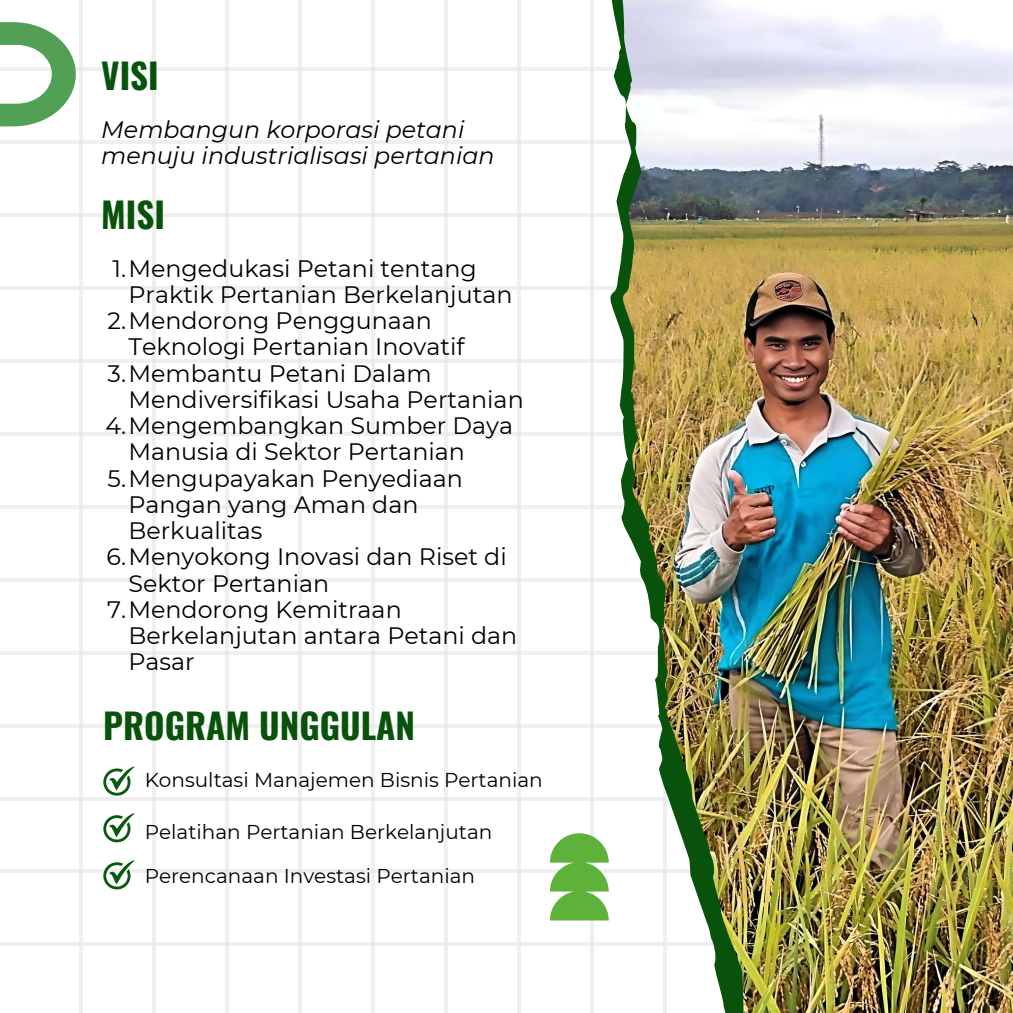
<style>
.page{position:relative;width:1013px;height:1013px;background:#fff}
.page>*{position:absolute;margin:0;border:0;box-sizing:border-box;transform-origin:0 0}
.t1{font:700 35px "Oswald";color:#08520b}
.t2{font:23.75px/26.2px "Montserrat";color:#000}
.t3{font:italic 23.75px/26.2px "Montserrat";color:#000}
.t4{font:20px "Montserrat";color:#000}
</style>
<div class="page">
<hr style="left:79px;top:0;width:4px;height:1012px;background:#efefef">
<hr style="left:152px;top:0;width:4px;height:1012px;background:#efefef">
<hr style="left:225px;top:0;width:4px;height:1012px;background:#efefef">
<hr style="left:298px;top:0;width:4px;height:1012px;background:#efefef">
<hr style="left:371px;top:0;width:4px;height:1012px;background:#efefef">
<hr style="left:444px;top:0;width:4px;height:1012px;background:#efefef">
<hr style="left:517px;top:0;width:3px;height:1012px;background:#d9d9d9">
<hr style="left:590px;top:0;width:3px;height:1012px;background:#d9d9d9">
<hr style="left:0;top:942px;width:1012px;height:4px;background:#efefef">
<hr style="left:0;top:869px;width:1012px;height:4px;background:#efefef">
<svg style="left:0;top:796px;width:604px;height:4px;fill:#efefef"></svg>
<svg style="left:0;top:723px;width:604px;height:4px;fill:#efefef"></svg>
<svg style="left:0;top:650px;width:604px;height:4px;fill:#efefef"></svg>
<svg style="left:0;top:577px;width:604px;height:4px;fill:#efefef"></svg>
<hr style="left:0;top:505px;width:1012px;height:3px;background:#d9d9d9">
<hr style="left:0;top:432px;width:1012px;height:3px;background:#d9d9d9">
<hr style="left:0;top:359px;width:1012px;height:3px;background:#d9d9d9">
<hr style="left:0;top:286px;width:1012px;height:4px;background:#efefef">
<hr style="left:0;top:213px;width:1012px;height:4px;background:#efefef">
<hr style="left:0;top:140px;width:1012px;height:4px;background:#efefef">
<hr style="left:0;top:67px;width:1012px;height:4px;background:#efefef">
<img style="left:617px;top:0;width:395px;height:1012px">
<svg style="left:550px;top:833px;width:58px;height:87px"></svg>
<svg style="left:0;top:22px;width:76px;height:104px"></svg>
<svg style="left:103px;top:766px;width:31px;height:29px"></svg>
<svg style="left:103px;top:813px;width:31px;height:29px"></svg>
<svg style="left:103px;top:860px;width:31px;height:29px"></svg>
<p class="t1" style="left:101px;top:48px;width:59px">VISI</p>
<p class="t3" style="left:101px;top:116px;width:395px">Membangun korporasi petani menuju industrialisasi pertanian</p>
<p class="t1" style="left:101px;top:187px;width:65px">MISI</p>
<h1 class="t2" style="left:128px;top:255px;width:385px;text-indent:-16px">1.Mengedukasi Petani tentang<br>Praktik Pertanian Berkelanjutan</h1>
<h2 class="t2" style="left:128px;top:307px;width:337px;text-indent:-21px">2.Mendorong Penggunaan<br>Teknologi Pertanian Inovatif</h2>
<h1 class="t2" style="left:128px;top:360px;width:397px;text-indent:-21px">3.Membantu Petani Dalam<br>Mendiversifikasi Usaha Pertanian</h1>
<p class="t2" style="left:128px;top:412px;width:386px;text-indent:-23px">4.Mengembangkan Sumber Daya<br>Manusia di Sektor Pertanian</p>
<p class="t2" style="left:128px;top:465px;width:336px;text-indent:-21px">5.Mengupayakan Penyediaan<br>Pangan yang Aman dan<br>Berkualitas</p>
<p class="t2" style="left:128px;top:544px;width:380px;text-indent:-22px">6.Menyokong Inovasi dan Riset di<br>Sektor Pertanian</p>
<p class="t2" style="left:128px;top:596px;width:390px;text-indent:-21px">7.Mendorong Kemitraan<br>Berkelanjutan antara Petani dan<br>Pasar</p>
<p class="t1" style="left:103px;top:698px;width:313px">PROGRAM UNGGULAN</p>
<p class="t4" style="left:145px;top:767px;width:399px">Konsultasi Manajemen Bisnis Pertanian</p>
<p class="t4" style="left:145px;top:820px;width:349px">Pelatihan Pertanian Berkelanjutan</p>
<h1 class="t4" style="left:145px;top:863px;width:332px">Perencanaan Investasi Pertanian</h1>
</div>
